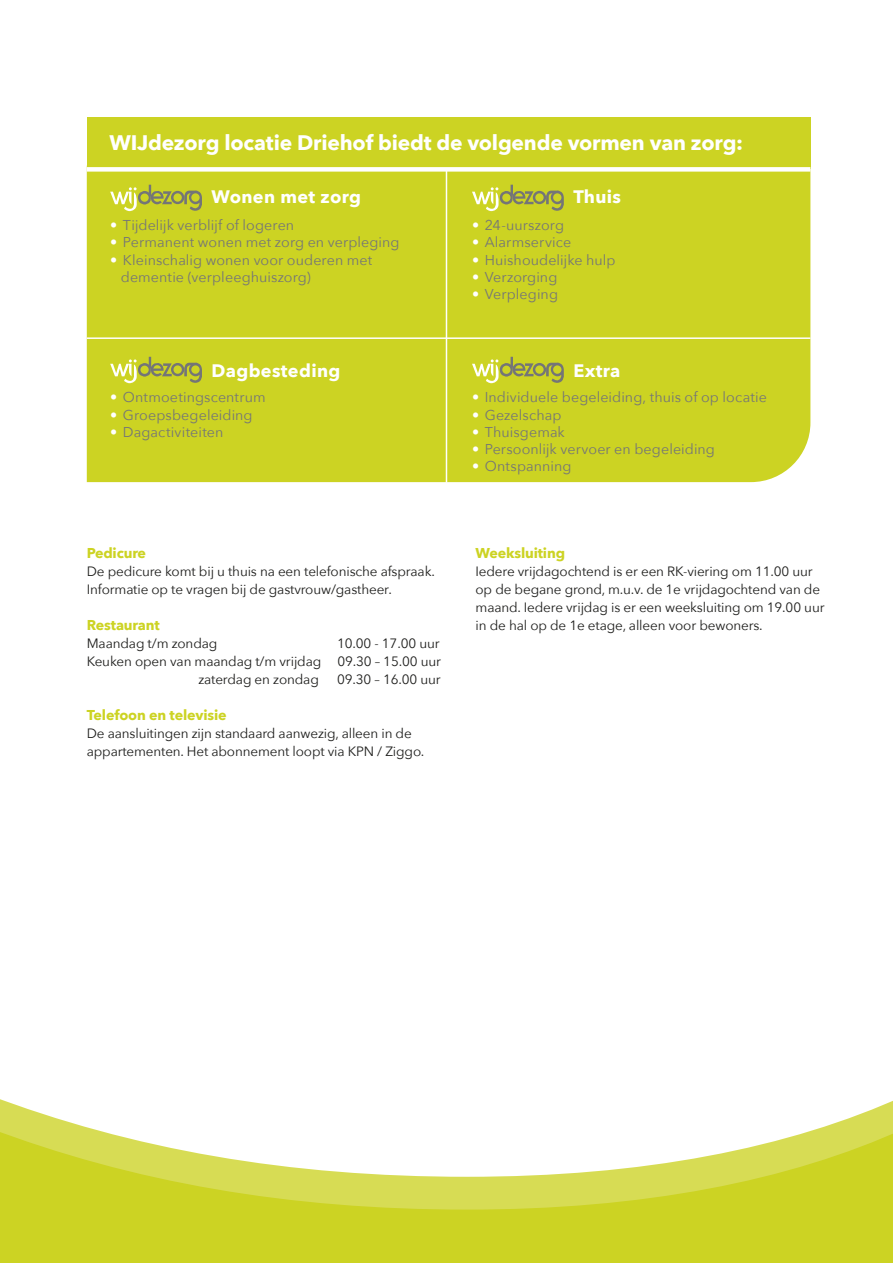
<style>
.page{position:relative;width:893px;height:1263px;background:#fff}
.page>*{position:absolute;margin:0;border:0;box-sizing:border-box;transform-origin:0 0}
.body_1{font:700 21px "Avenir Next";letter-spacing:-.01em;color:#fff}
.t1{font:700 18px "Avenir Next";letter-spacing:.02em;color:#fff}
.body_1-2{font:14.25px/17.2px "Avenir Next";letter-spacing:.005em;color:#747577}
.t2{font:700 14.25px "Avenir Next";letter-spacing:-.01em;color:#ccd323}
.t3{font:13.5px/18px "Avenir Next";letter-spacing:-.01em;color:#1d1d1b}
.s1{color:#fff}
</style>
<div class="page">
<div style="left:87px;top:172px;width:723px;height:310px;background:#ccd323"></div>
<div style="left:87px;top:117px;width:723px;height:51px;background:#ccd323"></div>
<svg style="left:0;top:1099px;width:893px;height:28px"></svg>
<svg style="left:0;top:1127px;width:893px;height:136px;fill:#ccd323"></svg>
<svg style="left:110px;top:185px;width:92px;height:26px"></svg>
<svg style="left:110px;top:357px;width:92px;height:26px"></svg>
<svg style="left:472px;top:185px;width:92px;height:26px"></svg>
<svg style="left:472px;top:357px;width:92px;height:26px"></svg>
<div style="left:87px;top:167px;width:723px;height:5px;background:#fff"></div>
<hr style="left:87px;top:337px;width:723px;height:2px;background:#fff">
<hr style="left:446px;top:169px;width:1px;height:314px;background:#fff">
<p class="body_1" style="left:109px;top:124px;width:635px">WIJdezorg locatie Driehof biedt de volgende vormen van zorg:</p>
<p class="t1" style="left:212px;top:181px;width:151px">Wonen met zorg</p>
<p class="t1" style="left:573px;top:181px;width:49px">Thuis</p>
<p class="body_1-2" style="left:110px;top:216px;width:185px"><span class="s1">•</span> Tijdelijk verblijf of logeren</p>
<p class="body_1-2" style="left:110px;top:233px;width:291px"><span class="s1">•</span> Permanent wonen met zorg en verpleging</p>
<p class="body_1-2" style="left:121px;top:250px;width:253px;text-indent:-11px"><span class="s1">•</span> Kleinschalig wonen voor ouderen met dementie (verpleeghuiszorg)</p>
<p class="body_1-2" style="left:472px;top:216px;width:94px"><span class="s1">•</span> 24-uurszorg</p>
<p class="body_1-2" style="left:472px;top:233px;width:101px"><span class="s1">•</span> Alarmservice</p>
<p class="body_1-2" style="left:472px;top:250px;width:145px"><span class="s1">•</span> Huishoudelijke hulp</p>
<p class="body_1-2" style="left:472px;top:268px;width:87px"><span class="s1">•</span> Verzorging</p>
<p class="body_1-2" style="left:472px;top:285px;width:88px"><span class="s1">•</span> Verpleging</p>
<p class="t1" style="left:212px;top:355px;width:130px">Dagbesteding</p>
<p class="t1" style="left:573px;top:355px;width:48px">Extra</p>
<p class="body_1-2" style="left:110px;top:388px;width:157px"><span class="s1">•</span> Ontmoetingscentrum</p>
<p class="body_1-2" style="left:110px;top:405px;width:144px"><span class="s1">•</span> Groepsbegeleiding</p>
<p class="body_1-2" style="left:110px;top:423px;width:115px"><span class="s1">•</span> Dagactiviteiten</p>
<p class="body_1-2" style="left:472px;top:388px;width:296px"><span class="s1">•</span> Individuele begeleiding, thuis of op locatie</p>
<p class="body_1-2" style="left:472px;top:405px;width:91px"><span class="s1">•</span> Gezelschap</p>
<p class="body_1-2" style="left:472px;top:423px;width:94px"><span class="s1">•</span> Thuisgemak</p>
<p class="body_1-2" style="left:472px;top:440px;width:244px"><span class="s1">•</span> Persoonlijk vervoer en begeleiding</p>
<p class="body_1-2" style="left:472px;top:457px;width:101px"><span class="s1">•</span> Ontspanning</p>
<p class="t2" style="left:87px;top:541px;width:61px">Pedicure</p>
<p class="t3" style="left:87px;top:562px;width:350px">De pedicure komt bij u thuis na een telefonische afspraak.<br>Informatie op te vragen bij de gastvrouw/gastheer.</p>
<p class="t2" style="left:87px;top:613px;width:74px">Restaurant</p>
<p class="t3" style="left:87px;top:634px;width:132px">Maandag t/m zondag</p>
<p class="t3" style="left:337px;top:634px;width:104px">10.00 - 17.00 uur</p>
<p class="t3" style="left:87px;top:652px;width:356px">Keuken open van maandag t/m vrijdag 09.30 – 15.00 uur</p>
<p class="t3" style="left:198px;top:670px;width:122px">zaterdag en zondag</p>
<p class="t3" style="left:337px;top:670px;width:105px">09.30 – 16.00 uur</p>
<p class="t2" style="left:87px;top:703px;width:141px">Telefoon en televisie</p>
<p class="t3" style="left:87px;top:724px;width:339px">De aansluitingen zijn standaard aanwezig, alleen in de appartementen. Het abonnement loopt via KPN / Ziggo.</p>
<p class="t2" style="left:476px;top:541px;width:91px">Weeksluiting</p>
<p class="t3" style="left:476px;top:562px;width:339px">Iedere vrijdagochtend is er een RK-viering om 11.00 uur</p>
<p class="t3" style="left:476px;top:580px;width:346px">op de begane grond, m.u.v. de 1e vrijdagochtend van de</p>
<p class="t3" style="left:476px;top:598px;width:350px">maand. Iedere vrijdag is er een weeksluiting om 19.00 uur in de hal op de 1e etage, alleen voor bewoners.</p>
</div>
